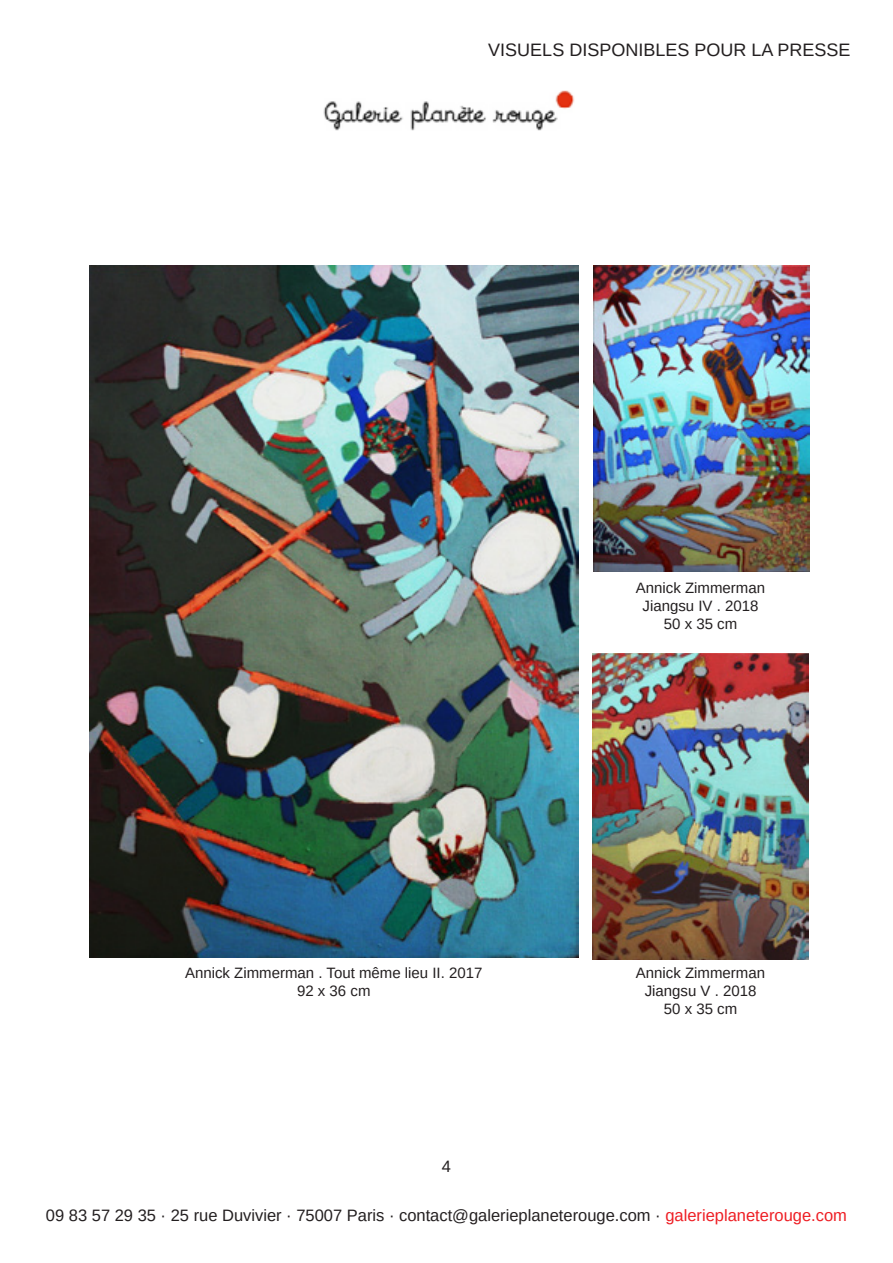
<style>
.page{position:relative;width:893px;height:1263px;background:#fff}
.page>*{position:absolute;margin:0;border:0;box-sizing:border-box;transform-origin:0 0}
.t1{font:18px "Arimo";color:#231f20}
.t2{font:16.5px "Arimo";color:#231f20}
.t3{font:15px "Arimo";color:#231f20}
.s1{color:#ee1d23}
</style>
<div class="page">
<img style="left:323px;top:90px;width:252px;height:41px">
<img style="left:89px;top:265px;width:489px;height:692px">
<img style="left:593px;top:266px;width:216px;height:306px">
<img style="left:592px;top:654px;width:216px;height:306px">
<p class="t1" style="left:488px;top:38px;width:364px">VISUELS DISPONIBLES POUR LA PRESSE</p>
<p class="t3" style="left:185px;top:963px;width:299px">Annick Zimmerman . Tout même lieu II. 2017</p>
<p class="t3" style="left:297px;top:981px;width:75px">92 x 36 cm</p>
<p class="t2" style="left:442px;top:1155px;width:11px">4</p>
<p class="t3" style="left:636px;top:578px;width:131px">Annick Zimmerman</p>
<p class="t3" style="left:643px;top:596px;width:117px">Jiangsu IV . 2018</p>
<p class="t3" style="left:664px;top:614px;width:75px">50 x 35 cm</p>
<p class="t3" style="left:636px;top:963px;width:131px">Annick Zimmerman</p>
<p class="t3" style="left:645px;top:981px;width:113px">Jiangsu V . 2018</p>
<p class="t3" style="left:664px;top:999px;width:75px">50 x 35 cm</p>
<p class="t2" style="left:46px;top:1204px;width:802px">09 83 57 29 35 · 25 rue Duvivier · 75007 Paris · contact@galerieplaneterouge.com · <span class="s1">galerieplaneterouge.com</span></p>
</div>
